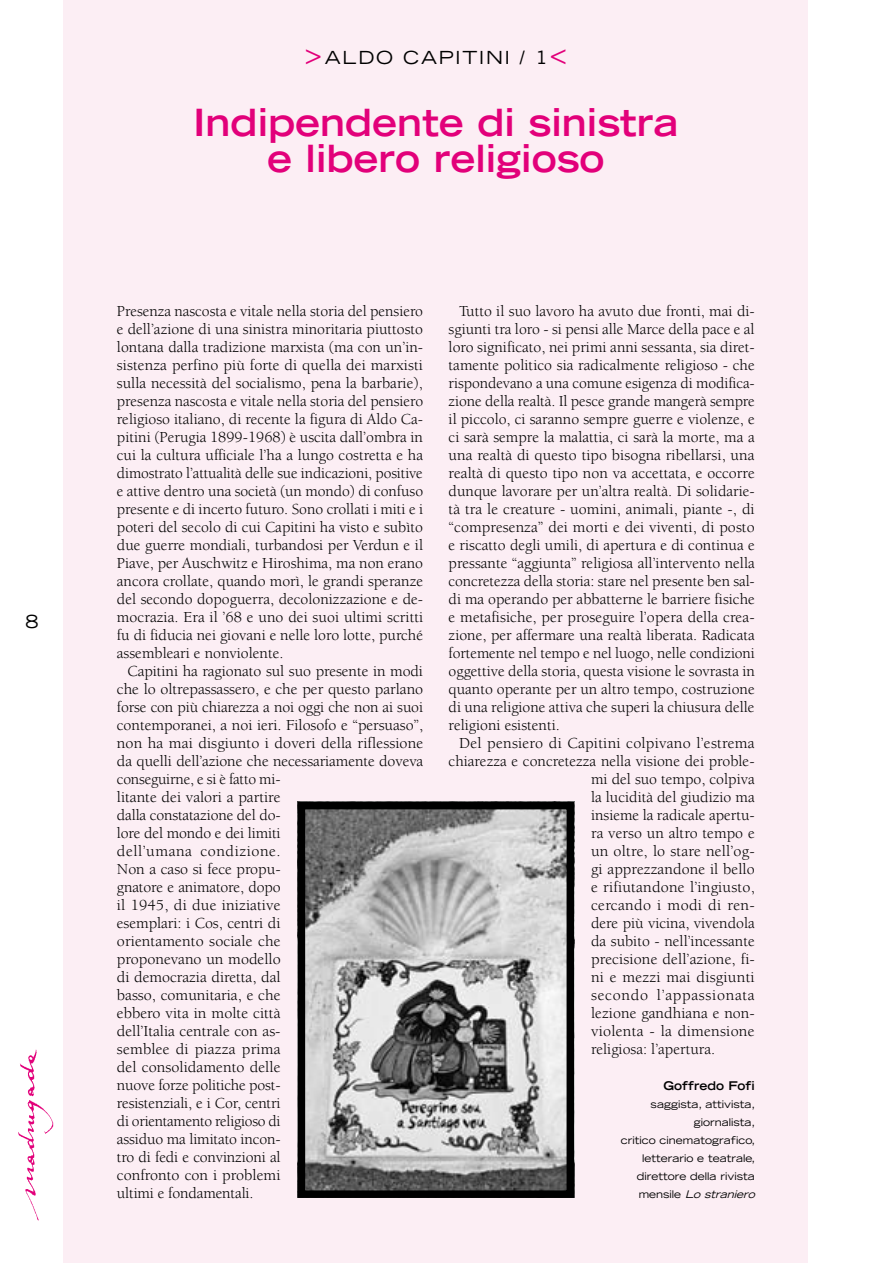
<style>
.page{position:relative;width:893px;height:1263px;background:#fff}
.page>*{position:absolute;margin:0;border:0;box-sizing:border-box;transform-origin:0 0}
.t1{font:700 expanded 37.5px/36px "Trade Gothic LH";color:#e2007a;text-align:center}
.t2{font:expanded 18px "Trade Gothic LH";color:#000}
.t3{font:15.75px/18px "Berkeley";color:#000;text-align:justify}
.t4{font:15.75px "Berkeley";letter-spacing:.04em;color:#000}
.t5{font:15.75px "Berkeley";letter-spacing:.02em;color:#000}
.t6{font:700 expanded 12px "Trade Gothic LH";color:#000}
.t7{font:expanded 10.5px "Trade Gothic LH";color:#000}
.t8{font:italic expanded 10.5px "Trade Gothic LH";color:#000}
.s1{font-size:28.5px;color:#e2007a}
.s2{font-style:normal}
</style>
<div class="page">
<img style="left:18px;top:1049px;width:36px;height:172px">
<div style="left:64px;top:0;width:744px;height:1263px;background:#fceef4"></div>
<img style="left:307px;top:811px;width:258px;height:378px">
<div style="left:298px;top:802px;width:276px;height:396px;border:8px solid #000"></div>
<p class="t2" style="left:25px;top:610px;width:14px">8</p>
<p class="t2" style="left:305px;top:46px;width:38px"><span class="s1">&gt;</span>aldo</p>
<p class="t2" style="left:403px;top:46px;width:3px">capitini</p>
<p class="t2" style="left:520px;top:46px;width:48px">/ 1<span class="s1">&lt;</span></p>
<h1 class="t1" style="left:193px;top:103px;width:487px">Indipendente di sinistra e libero religioso</h1>
<p class="t3" style="left:117px;top:302px;width:308px">Presenza nascosta e vitale nella storia del pensiero e dell’azione di una sinistra minoritaria piuttosto lontana dalla tradizione marxista (ma con un’in&shy;sistenza perfino più forte di quella dei marxisti sulla necessità del socialismo, pena la barbarie), presenza nascosta e vitale nella storia del pensiero religioso italiano, di recente la figura di Aldo Ca&shy;pitini (Perugia 1899-1968) è uscita dall’ombra in cui la cultura ufficiale l’ha a lungo costretta e ha dimostrato l’attualità delle sue indicazioni, positive e attive dentro una società (un mondo) di confuso presente e di incerto futuro. Sono crollati i miti e i poteri del secolo di cui Capitini ha visto e subìto due guerre mondiali, turbandosi per Verdun e il Piave, per Auschwitz e Hiroshima, ma non erano ancora crollate, quando morì, le grandi speranze del secondo dopoguerra, decolonizzazione e de&shy;mocrazia. Era il ’68 e uno dei suoi ultimi scritti fu di fiducia nei giovani e nelle loro lotte, purché assembleari e nonviolente.</p>
<p class="t3" style="left:117px;top:662px;width:308px;text-align:left;text-indent:11px">Capitini ha ragionato sul suo presente in modi che lo oltrepassassero, e che per questo parlano forse con più chiarezza a noi oggi che non ai suoi contemporanei, a noi ieri. Filosofo e “persuaso”, non ha mai disgiunto i doveri della riflessione da quelli dell’azione che necessariamente doveva conseguirne, e si è fatto mi-<br>litante dei valori a partire<br>dalla constatazione del do-<br>lore del mondo e dei limiti<br>dell’umana condizione.<br>Non a caso si fece propu-<br>gnatore e animatore, dopo<br>il 1945, di due iniziative<br>esemplari: i Cos, centri di<br>orientamento sociale che<br>proponevano un modello<br>di democrazia diretta, dal<br>basso, comunitaria, e che<br>ebbero vita in molte città<br>dell’Italia centrale con as-<br>semblee di piazza prima<br>del consolidamento delle<br>nuove forze politiche post-<br>resistenziali, e i Cor, centri<br>di orientamento religioso di<br>assiduo ma limitato incon-<br>tro di fedi e convinzioni al<br>confronto con i problemi<br>ultimi e fondamentali.</p>
<p class="t3" style="left:449px;top:302px;width:308px;text-indent:11px">Tutto il suo lavoro ha avuto due fronti, mai di&shy;sgiunti tra loro - si pensi alle Marce della pace e al loro significato, nei primi anni sessanta, sia diret&shy;tamente politico sia radicalmente religioso - che rispondevano a una comune esigenza di modifica&shy;zione della realtà. Il pesce grande mangerà sempre il piccolo, ci saranno sempre guerre e violenze, e ci sarà sempre la malattia, ci sarà la morte, ma a una realtà di questo tipo bisogna ribellarsi, una realtà di questo tipo non va accettata, e occorre dunque lavorare per un’altra realtà. Di solidarie&shy;tà tra le creature - uomini, animali, piante -, di “compresenza” dei morti e dei viventi, di posto e riscatto degli umili, di apertura e di continua e pressante “aggiunta” religiosa all’intervento nella concretezza della storia: stare nel presente ben sal&shy;di ma operando per abbatterne le barriere fisiche e metafisiche, per proseguire l’opera della crea&shy;zione, per affermare una realtà liberata. Radicata fortemente nel tempo e nel luogo, nelle condizioni oggettive della storia, questa visione le sovrasta in quanto operante per un altro tempo, costruzione di una religione attiva che superi la chiusura delle religioni esistenti.</p>
<p class="t3" style="left:459px;top:734px;width:297px">Del pensiero di Capitini colpivano l’estrema</p>
<p class="t3" style="left:449px;top:752px;width:307px">chiarezza e concretezza nella visione dei proble-</p>
<p class="t3" style="left:591px;top:770px;width:165px">mi del suo tempo, colpiva</p>
<p class="t3" style="left:591px;top:788px;width:165px">la lucidità del giudizio ma</p>
<p class="t3" style="left:591px;top:806px;width:165px">insieme la radicale apertu-</p>
<p class="t3" style="left:591px;top:824px;width:165px">ra verso un altro tempo e</p>
<p class="t3" style="left:591px;top:842px;width:165px">un oltre, lo stare nell’og-</p>
<p class="t3" style="left:591px;top:860px;width:165px">gi apprezzandone il bello</p>
<p class="t3" style="left:591px;top:878px;width:165px">e rifiutandone l’ingiusto,</p>
<p class="t5" style="left:591px;top:897px;width:165px">cercando i modi di ren-</p>
<p class="t3" style="left:591px;top:914px;width:165px">dere più vicina, vivendola</p>
<p class="t3" style="left:591px;top:932px;width:165px">da subito - nell’incessante</p>
<p class="t3" style="left:591px;top:950px;width:165px">precisione dell’azione, fi-</p>
<p class="t3" style="left:591px;top:968px;width:165px">ni e mezzi mai disgiunti</p>
<p class="t4" style="left:591px;top:987px;width:165px">secondo l’appassionata</p>
<p class="t3" style="left:591px;top:1004px;width:165px">lezione gandhiana e non-</p>
<p class="t3" style="left:591px;top:1022px;width:165px">violenta - la dimensione</p>
<p class="t3" style="left:591px;top:1040px;width:126px">religiosa: l’apertura.</p>
<p class="t6" style="left:664px;top:1078px;width:93px">Goffredo Fofi</p>
<p class="t7" style="left:651px;top:1097px;width:106px">saggista, attivista,</p>
<p class="t7" style="left:694px;top:1115px;width:63px">giornalista,</p>
<p class="t7" style="left:621px;top:1133px;width:136px">critico cinematografico,</p>
<p class="t7" style="left:642px;top:1151px;width:115px">letterario e teatrale,</p>
<p class="t7" style="left:637px;top:1169px;width:119px">direttore della rivista</p>
<p class="t8" style="left:639px;top:1187px;width:121px"><span class="s2">m e n s i l e</span> Lo straniero</p>
</div>
